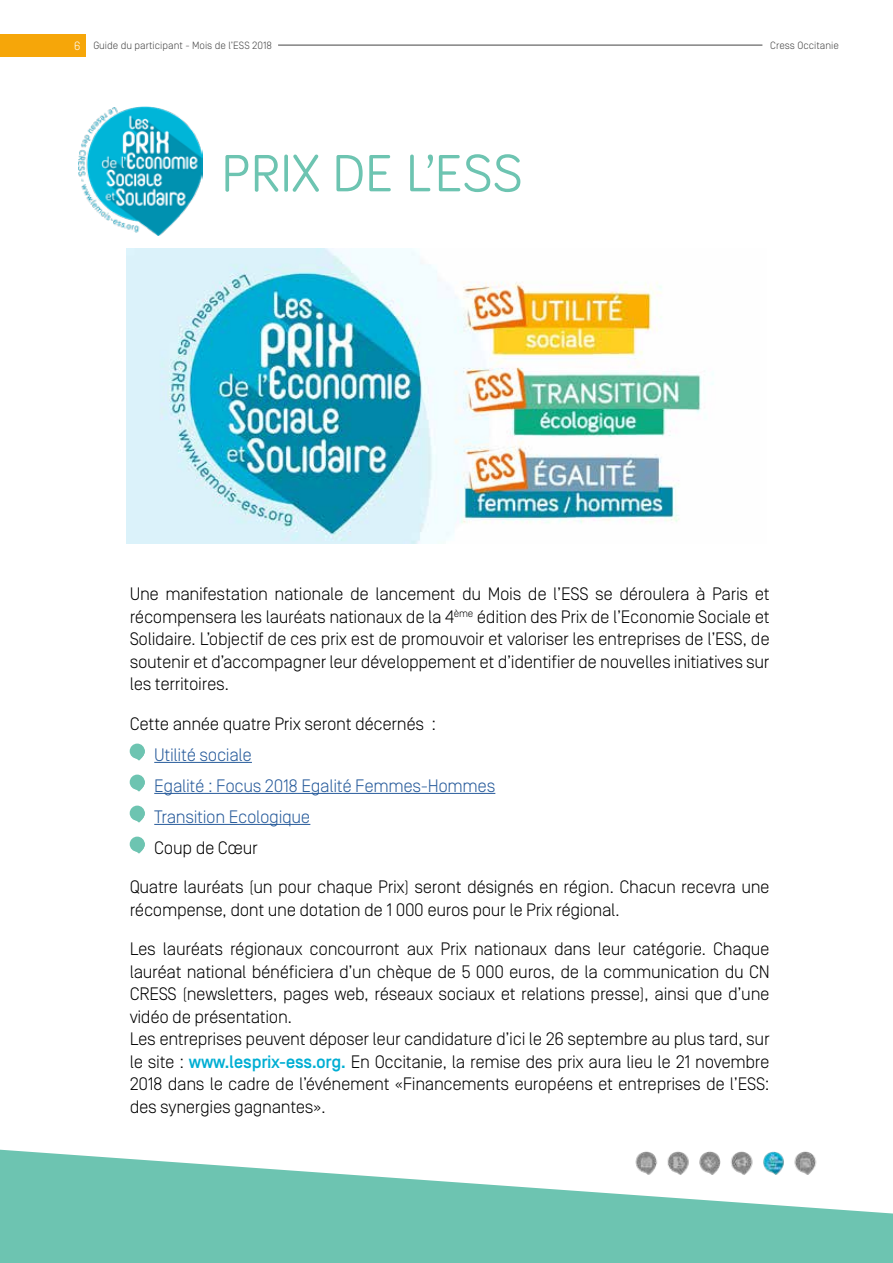
<style>
.page{position:relative;width:893px;height:1263px;background:#fff}
.page>*{position:absolute;margin:0;border:0;box-sizing:border-box;transform-origin:0 0}
.t1{font:54px "Bariol";color:#6dc4b1}
.t2{font:300 18px/22.5px "Simplon BP";letter-spacing:-.02em;color:#000}
.t3{font:300 18px/31px "Simplon BP";letter-spacing:-.02em;color:#275b9b}
.t4{font:300 10.5px "Simplon BP";color:#444}
.s1{font-size:12px;color:#fff}
.s2{font-weight:500;color:#00aed3}
</style>
<div class="page">
<div style="left:0;top:34px;width:85px;height:22px;background:#f6a609"></div>
<hr style="left:278px;top:45px;width:484px;height:1px;background:#444">
<svg style="left:0;top:1149px;width:893px;height:114px;fill:#6dc4b1"></svg>
<hr style="left:154px;top:762px;width:98px;height:1px;background:#275b9b">
<hr style="left:154px;top:793px;width:341px;height:1px;background:#275b9b">
<hr style="left:154px;top:824px;width:156px;height:1px;background:#275b9b">
<svg style="left:130px;top:743px;width:15px;height:16px"></svg>
<svg style="left:132px;top:745px;width:13px;height:16px"></svg>
<svg style="left:130px;top:774px;width:15px;height:16px"></svg>
<svg style="left:132px;top:776px;width:13px;height:16px"></svg>
<div style="left:130px;top:806px;width:15px;height:15px;background:#6dc4b1;border-radius:50%"></div>
<svg style="left:132px;top:807px;width:13px;height:16px"></svg>
<div style="left:130px;top:837px;width:15px;height:15px;background:#6dc4b1;border-radius:50%"></div>
<svg style="left:132px;top:838px;width:13px;height:16px"></svg>
<img style="left:79px;top:107px;width:123px;height:128px">
<img style="left:126px;top:249px;width:588px;height:295px">
<img style="left:618px;top:1149px;width:221px;height:41px">
<p class="t4" style="left:74px;top:39px;width:199px"><span class="s1">6</span> Guide du participant - Mois de l’ESS 2018</p>
<p class="t4" style="left:770px;top:39px;width:70px">Cress Occitanie</p>
<h1 class="t1" style="left:221px;top:137px;width:303px">PRIX DE L’ESS</h1>
<p class="t2" style="left:130px;top:582px;width:642px;text-align:justify">Une manifestation nationale de lancement du Mois de l’ESS se déroulera à Paris et récompensera les lauréats nationaux de la 4<sup>ème</sup> édition des Prix de l’Economie Sociale et Solidaire. L’objectif de ces prix est de promouvoir et valoriser les entreprises de l’ESS, de soutenir et d’accompagner leur développement et d’identifier de nouvelles initiatives sur les territoires.</p>
<p class="t2" style="left:130px;top:712px;width:308px">Cette année quatre Prix seront décernés :</p>
<p class="t3" style="left:154px;top:739px;width:343px">Utilité sociale<br>Egalité : Focus 2018 Egalité Femmes-Hommes<br>Transition Ecologique</p>
<p class="t2" style="left:130px;top:827px;width:641px;line-height:39.5px;text-indent:25px">Coup de Cœur<br>Quatre lauréats (un pour chaque Prix) seront désignés en région. Chacun recevra une</p>
<p class="t2" style="left:130px;top:889px;width:641px;line-height:39.5px">récompense, dont une dotation de 1 000 euros pour le Prix régional.<br>Les lauréats régionaux concourront aux Prix nationaux dans leur catégorie. Chaque</p>
<p class="t2" style="left:130px;top:960px;width:641px">lauréat national bénéficiera d’un chèque de 5 000 euros, de la communication du CN CRESS (newsletters, pages web, réseaux sociaux et relations presse), ainsi que d’une vidéo de présentation.<br>Les entreprises peuvent déposer leur candidature d’ici le 26 septembre au plus tard, sur le site : <span class="s2">www.lesprix-ess.org.</span> En Occitanie, la remise des prix aura lieu le 21 novembre 2018 dans le cadre de l’événement «Financements européens et entreprises de l’ESS: des synergies gagnantes».</p>
</div>
